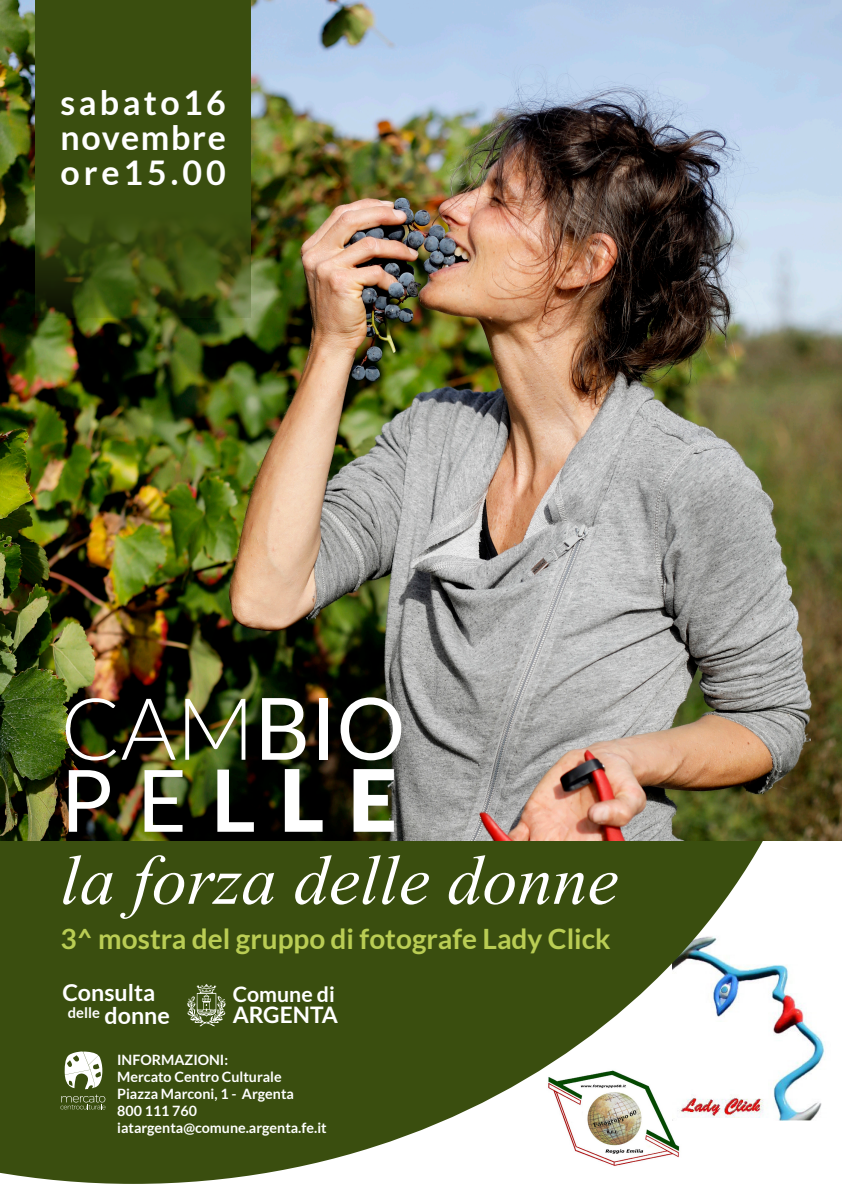
<style>
.page{position:relative;width:842px;height:1191px;background:#fff}
.page>*{position:absolute;margin:0;border:0;box-sizing:border-box;transform-origin:0 0}
.t1{font:300 86px "Lato";color:#fff}
.t2{font:86px "Lato";color:#fff}
.t3{font:italic 70px "Times New Roman";color:#fff}
.t4{font:700 34px "Lato";letter-spacing:.1em;color:#fff}
.t5{font:700 34px "Lato";letter-spacing:.05em;color:#fff}
.t6{font:700 28px "Lato";color:#bacd54}
.t7{font:700 23.3px "Lato";color:#fff}
.t8{font:700 22.8px "Lato";color:#fff}
.t9{font:700 21.3px "Lato";color:#fff}
.t10{font:700 14.7px "Lato";color:#fff}
.t11{font:700 14.3px "Lato";color:#fff}
.s1{font-weight:400}
.s2{font-weight:700}
.s3{font-weight:900}
</style>
<div class="page">
<svg style="left:0;top:840px;width:834px;height:343px;fill:#3a4e0f"></svg>
<img style="left:0;top:0;width:842px;height:840px">
<svg style="left:187px;top:984px;width:39px;height:42px;background:#707e51"></svg>
<svg style="left:60px;top:1051px;width:46px;height:58px"></svg>
<svg style="left:35px;top:0;width:216px;height:318px;background:#3a4d0f"></svg>
<p class="t4" style="left:60px;top:83px;width:167px">sabato16</p>
<p class="t5" style="left:60px;top:118px;width:167px">novembre</p>
<p class="t4" style="left:60px;top:153px;width:167px">ore15.00</p>
<p class="t1" style="left:60px;top:682px;width:346px">CAM<span class="s1">BIO</span></p>
<p class="t2" style="left:60px;top:752px;width:338px">PE<span class="s2">L</span><span class="s3">LE</span></p>
<p class="t3" style="left:60px;top:832px;width:560px">la forza delle donne</p>
<p class="t6" style="left:60px;top:922px;width:552px">3^ mostra del gruppo di fotografe Lady Click</p>
<p class="t9" style="left:233px;top:982px;width:104px">Comune di</p>
<p class="t8" style="left:233px;top:1002px;width:107px">ARGENTA</p>
<p class="t7" style="left:62px;top:979px;width:94px">Consulta</p>
<p class="t10" style="left:68px;top:1004px;width:34px">delle</p>
<p class="t7" style="left:105px;top:1002px;width:67px">donne</p>
<p class="t11" style="left:117px;top:1051px;width:113px">INFORMAZIONI:</p>
<p class="t11" style="left:117px;top:1068px;width:166px">Mercato Centro Culturale</p>
<p class="t11" style="left:117px;top:1085px;width:178px">Piazza Marconi, 1 - Argenta</p>
<p class="t11" style="left:117px;top:1102px;width:81px">800 111 760</p>
<p class="t11" style="left:117px;top:1119px;width:211px">iatargenta@comune.argenta.fe.it</p>
</div>
